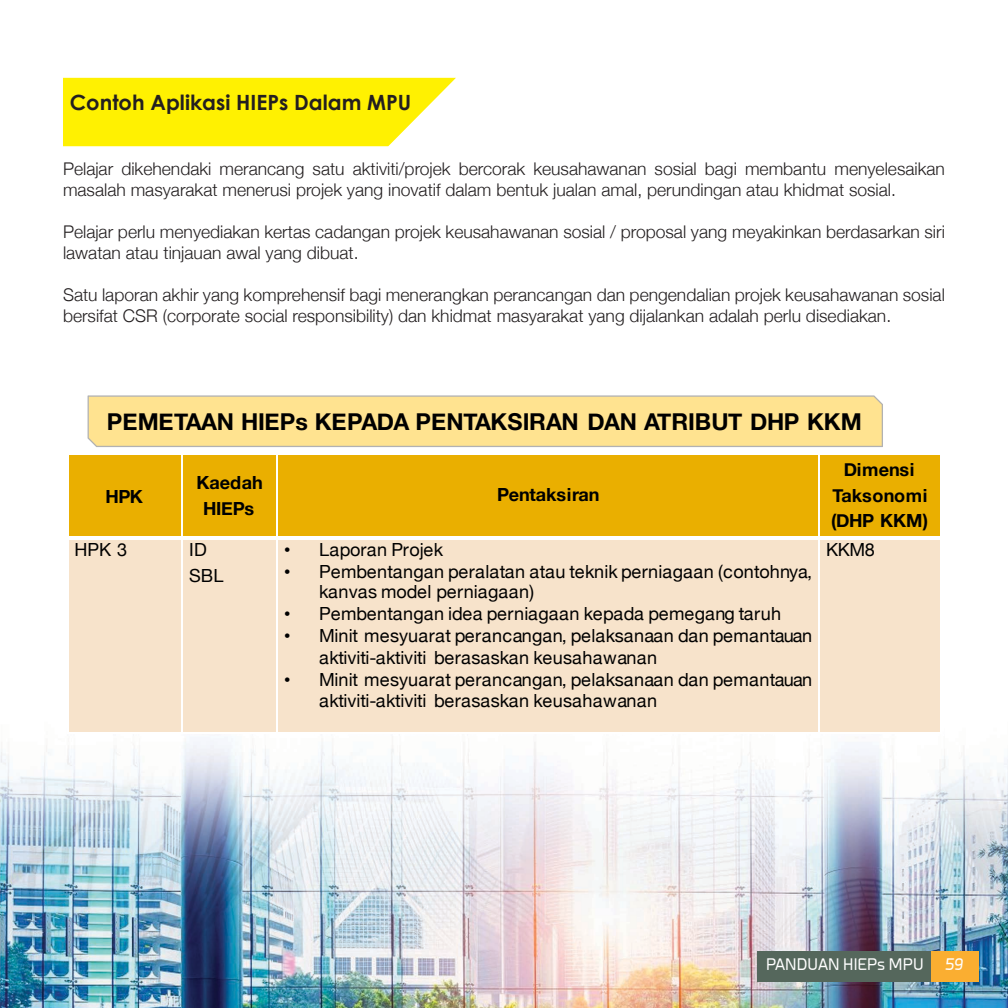
<style>
.page{position:relative;width:1008px;height:1008px;background:#fff}
.page>*{position:absolute;margin:0;border:0;box-sizing:border-box;transform-origin:0 0}
.t1{font:700 23.28px "Helvetica Neue";letter-spacing:-.015em;color:#000}
.t2{font:700 21px "Century Gothic";color:#231f20}
.t3{font:18.03px/20.7px "Helvetica Neue";letter-spacing:.01em;color:#000}
.t4{font:700 18.03px/25.2px "Helvetica Neue";letter-spacing:-.005em;color:#000;text-align:center}
.t5{font:300 17.5px/21px "Helvetica Neue";color:#231f20}
.t6{font:15.75px "Esphimere";color:#fff}
.t7{font:italic 15.75px "Esphimere";color:#fff}
.s1{font-family:"Arial"}
</style>
<div class="page">
<svg style="left:63px;top:78px;width:393px;height:68px;background:#fff216"></svg>
<img style="left:0;top:740px;width:1008px;height:268px">
<div style="left:68px;top:454px;width:114px;height:84px;background:#eaaf00"></div>
<div style="left:182px;top:454px;width:95px;height:84px;background:#eaaf00"></div>
<div style="left:277px;top:454px;width:542px;height:84px;background:#eaaf00"></div>
<div style="left:819px;top:454px;width:122px;height:84px;background:#eaaf00"></div>
<div style="left:68px;top:538px;width:114px;height:195px;background:#f7e3cb"></div>
<div style="left:182px;top:538px;width:95px;height:195px;background:#f7e3cb"></div>
<div style="left:277px;top:538px;width:542px;height:195px;background:#f7e3cb"></div>
<div style="left:819px;top:538px;width:122px;height:195px;background:#f7e3cb"></div>
<hr style="left:181px;top:453px;width:2px;height:281px;background:#fff">
<hr style="left:277px;top:453px;width:1px;height:281px;background:#fff">
<hr style="left:818px;top:453px;width:2px;height:281px;background:#fff">
<hr style="left:67px;top:536px;width:875px;height:4px;background:#fff">
<hr style="left:67px;top:732px;width:875px;height:2px;background:#fff">
<svg style="left:88px;top:395px;width:795px;height:52px;background:#fae092"></svg>
<div style="left:931px;top:951px;width:48px;height:31px;background:#faae31"></div>
<div style="left:757px;top:951px;width:174px;height:31px;background:#55675c"></div>
<p class="t2" style="left:70px;top:89px;width:343px">Contoh Aplikasi HIEPs Dalam MPU</p>
<p class="t5" style="left:63px;top:157px;width:884px">Pelajar dikehendaki merancang satu aktiviti/projek bercorak keusahawanan sosial bagi membantu menyelesaikan masalah masyarakat menerusi projek yang inovatif dalam bentuk jualan amal, perundingan atau khidmat sosial.</p>
<p class="t5" style="left:63px;top:220px;width:883px">Pelajar perlu menyediakan kertas cadangan projek keusahawanan sosial / proposal yang meyakinkan berdasarkan siri lawatan atau tinjauan awal yang dibuat.</p>
<p class="t5" style="left:63px;top:283px;width:883px">Satu laporan akhir yang komprehensif bagi menerangkan perancangan dan pengendalian projek keusahawanan sosial bersifat CSR (corporate social responsibility) dan khidmat masyarakat yang dijalankan adalah perlu disediakan.</p>
<h1 class="t1" style="left:107px;top:403px;width:756px">PEMETAAN HIEPs KEPADA PENTAKSIRAN DAN ATRIBUT DHP KKM</h1>
<p class="t4" style="left:105px;top:484px;width:39px">HPK</p>
<p class="t4" style="left:197px;top:470px;width:68px;line-height:25.9px">Kaedah<br>HIEPs</p>
<p class="t4" style="left:497px;top:483px;width:104px">Pentaksiran</p>
<p class="t3" style="left:75px;top:540px;width:54px">HPK 3</p>
<p class="t3" style="left:189px;top:537px;width:36px;line-height:25.9px">ID<br>SBL</p>
<p class="t3" style="left:284px;top:540px;width:161px"><span class="s1">•</span> Laporan Projek</p>
<p class="t3" style="left:319px;top:562px;width:495px;text-indent:-35px"><span class="s1">•</span> Pembentangan peralatan atau teknik perniagaan (contohnya, kanvas model perniagaan)</p>
<p class="t3" style="left:284px;top:605px;width:498px"><span class="s1">•</span> Pembentangan idea perniagaan kepada pemegang taruh</p>
<p class="t3" style="left:319px;top:626px;width:494px;line-height:21.9px;text-indent:-35px"><span class="s1">•</span> Minit mesyuarat perancangan, pelaksanaan dan pemantauan aktiviti-aktiviti berasaskan keusahawanan</p>
<p class="t3" style="left:319px;top:671px;width:494px;text-indent:-35px"><span class="s1">•</span> Minit mesyuarat perancangan, pelaksanaan dan pemantauan aktiviti-aktiviti berasaskan keusahawanan</p>
<p class="t4" style="left:831px;top:458px;width:99px">Dimensi<br>Taksonomi (DHP KKM)</p>
<p class="t3" style="left:826px;top:540px;width:50px">KKM8</p>
<p class="t6" style="left:766px;top:956px;width:159px">PANDUAN HIEPs MPU</p>
<p class="t7" style="left:945px;top:956px;width:19px">59</p>
</div>
